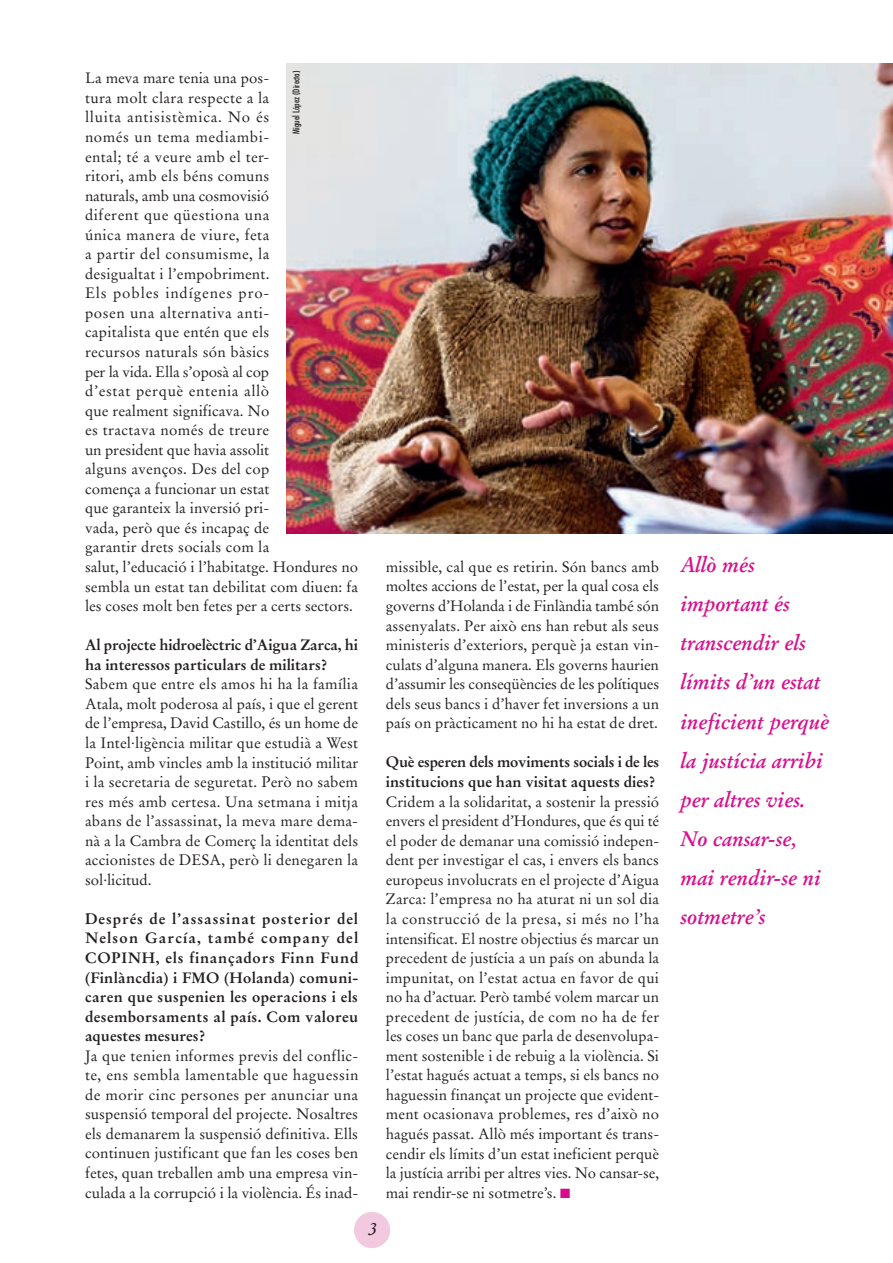
<style>
.page{position:relative;width:893px;height:1263px;background:#fff}
.page>*{position:absolute;margin:0;border:0;box-sizing:border-box;transform-origin:0 0}
.t1{font:italic 700 21px/39.2px "Stempel Garamond";color:#d5128d}
.t2{font:italic 18px "Stempel Garamond";color:#231f20}
.t3{font:15px/19.5px "Stempel Garamond";letter-spacing:.01em;color:#231f20;text-align:justify}
.t4{font:700 15px/19.5px "Stempel Garamond";color:#231f20}
.t5{font:condensed 9px "Futura";color:#231f20}
.s1{color:#d50d8c}
</style>
<div class="page">
<div style="left:354px;top:1212px;width:36px;height:36px;background:#f2c9de;border-radius:50%"></div>
<img style="left:286px;top:64px;width:607px;height:469px">
<p class="t5" style="left:291px;top:134px;width:64px;rotate:-90deg">Miguel López (Directa)</p>
<p class="t3" style="left:85px;top:69px;width:275px;text-align:left">La meva mare tenia una pos-<br>tura molt clara respecte a la<br>lluita antisistèmica. No és<br>només un tema mediambi-<br>ental; té a veure amb el ter-<br>ritori, amb els béns comuns<br>naturals, amb una cosmovisió<br>diferent que qüestiona una<br>única manera de viure, feta<br>a partir del consumisme, la<br>desigualtat i l’empobriment.<br>Els pobles indígenes pro-<br>posen una alternativa anti-<br>capitalista que entén que els<br>recursos naturals són bàsics<br>per la vida. Ella s’oposà al cop<br>d’estat perquè entenia allò<br>que realment significava. No<br>es tractava només de treure<br>un president que havia assolit<br>alguns avenços. Des del cop<br>comença a funcionar un estat<br>que garanteix la inversió pri-<br>vada, però que és incapaç de<br>garantir drets socials com la<br>salut, l’educació i l’habitatge. Hondures no sembla un estat tan debilitat com diuen: fa les coses molt ben fetes per a certs sectors.</p>
<p class="t4" style="left:85px;top:635px;width:275px">Al projecte hidroelèctric d’Aigua Zarca, hi ha interessos particulars de militars?</p>
<p class="t3" style="left:85px;top:674px;width:275px">Sabem que entre els amos hi ha la família Atala, molt poderosa al país, i que el gerent de l’empresa, David Castillo, és un home de la Intel·ligència militar que estudià a West Point, amb vincles amb la institució militar i la secretaria de seguretat. Però no sabem res més amb certesa. Una setmana i mitja abans de l’assassinat, la meva mare dema&shy;nà a la Cambra de Comerç la identitat dels accionistes de DESA, però li denegaren la sol·licitud.</p>
<p class="t4" style="left:85px;top:909px;width:275px;text-align:justify">Després de l’assassinat posterior del Nelson García, també company del COPINH, els finançadors Finn Fund (Finlàncdia) i FMO (Holanda) comuni&shy;caren que suspenien les operacions i els desemborsaments al país. Com valoreu aquestes mesures?</p>
<p class="t3" style="left:85px;top:1046px;width:275px">Ja que tenien informes previs del conflic&shy;te, ens sembla lamentable que haguessin de morir cinc persones per anunciar una suspensió temporal del projecte. Nosaltres els demanarem la suspensió definitiva. Ells continuen justificant que fan les coses ben fetes, quan treballen amb una empresa vin&shy;culada a la corrupció i la violència. És inad-</p>
<p class="t3" style="left:386px;top:557px;width:275px">missible, cal que es retirin. Són bancs amb moltes accions de l’estat, per la qual cosa els governs d’Holanda i de Finlàndia també són assenyalats. Per això ens han rebut als seus ministeris d’exteriors, perquè ja estan vin&shy;culats d’alguna manera. Els governs haurien d’assumir les conseqüències de les polítiques dels seus bancs i d’haver fet inversions a un país on pràcticament no hi ha estat de dret.</p>
<p class="t4" style="left:386px;top:752px;width:275px">Què esperen dels moviments socials i de les institucions que han visitat aquests dies?</p>
<p class="t3" style="left:386px;top:792px;width:275px">Cridem a la solidaritat, a sostenir la pressió envers el president d’Hondures, que és qui té el poder de demanar una comissió indepen&shy;dent per investigar el cas, i envers els bancs europeus involucrats en el projecte d’Aigua Zarca: l’empresa no ha aturat ni un sol dia la construcció de la presa, si més no l’ha intensificat. El nostre objectius és marcar un precedent de justícia a un país on abunda la impunitat, on l’estat actua en favor de qui no ha d’actuar. Però també volem marcar un precedent de justícia, de com no ha de fer les coses un banc que parla de desenvolupa&shy;ment sostenible i de rebuig a la violència. Si l’estat hagués actuat a temps, si els bancs no haguessin finançat un projecte que evident&shy;ment ocasionava problemes, res d’això no hagués passat. Allò més important és trans&shy;cendir els límits d’un estat ineficient perquè la justícia arribi per altres vies. No cansar-se, mai rendir-se ni sotmetre’s. <span class="s1">■</span></p>
<p class="t2" style="left:368px;top:1218px;width:10px">3</p>
<h1 class="t1" style="left:680px;top:545px;width:150px">Allò més important és transcendir els límits d’un estat ineficient perquè la justícia arribi per altres vies.<br>No cansar-se, mai rendir-se ni sotmetre’s</h1>
</div>
